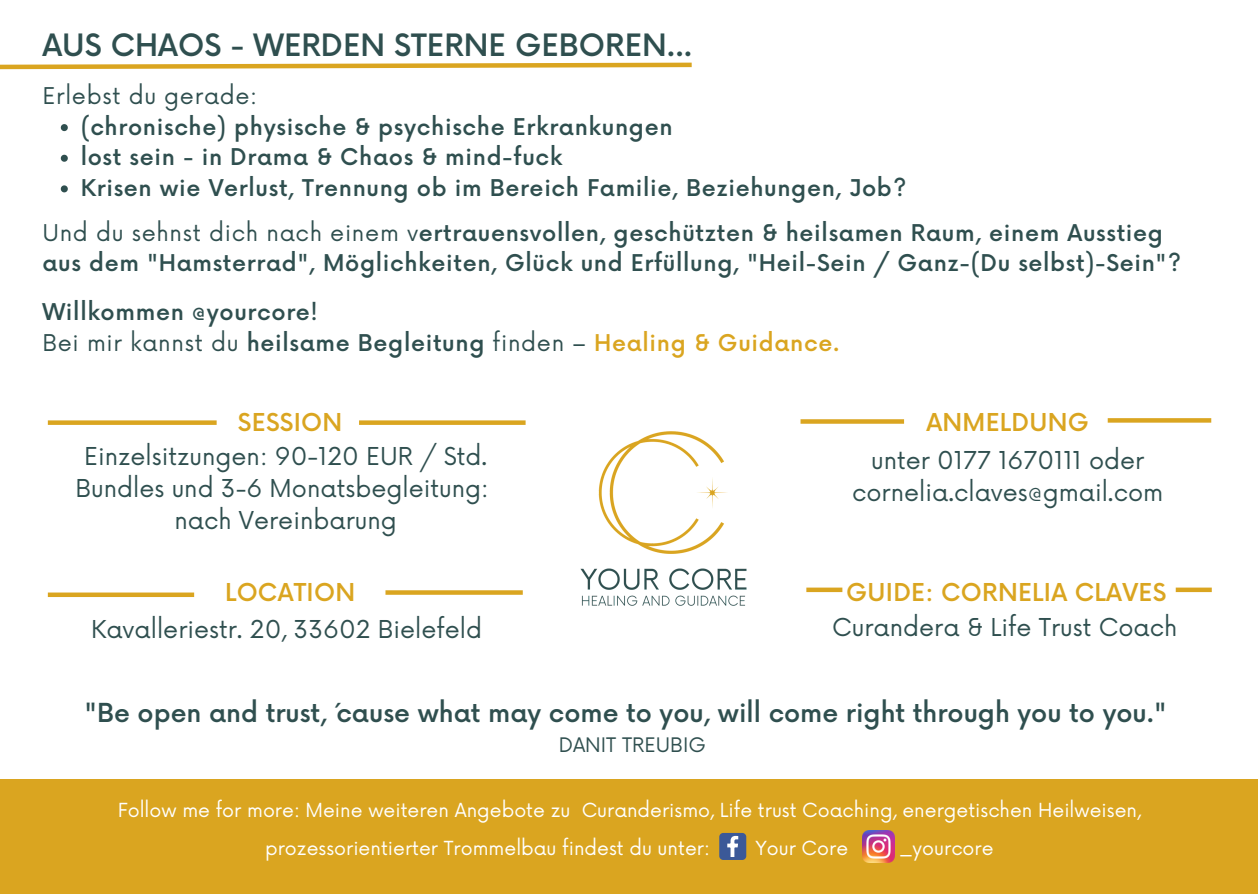
<style>
.page{position:relative;width:1258px;height:894px;background:#fff}
.page>*{position:absolute;margin:0;border:0;box-sizing:border-box;transform-origin:0 0}
.t1{font:500 30px "Now";color:#2f4f4f}
.t2{font:500 25.5px "Now";color:#2f4f4f}
.t3{font:24px "Now";color:#2f4f4f}
.t4{font:500 24px "Now";letter-spacing:.01em;color:#daa520}
.t5{font:500 22.5px "Now";letter-spacing:.03em;color:#2f4f4f}
.t6{font:22.5px "Now";letter-spacing:.03em;color:#2f4f4f}
.t7{font:19.5px "Now";color:#2f4f4f}
.t8{font:18.9px "Now";color:#fff}
.s1{font-weight:400}
.s2{font-weight:500}
.s3{font-weight:500;color:#daa520}
</style>
<div class="page">
<svg style="left:61px;top:124px;width:7px;height:7px"></svg>
<svg style="left:61px;top:155px;width:7px;height:7px"></svg>
<svg style="left:61px;top:185px;width:7px;height:7px"></svg>
<svg style="left:0;top:62px;width:692px;height:8px"></svg>
<div style="left:0;top:778px;width:1258px;height:115px;background:#daa520"></div>
<svg style="left:719px;top:833px;width:27px;height:26px"></svg>
<img style="left:863px;top:830px;width:31px;height:32px">
<svg style="left:1108px;top:418px;width:103px;height:4px"></svg>
<div style="left:806px;top:587px;width:36px;height:5px;background:#daa520"></div>
<svg style="left:800px;top:419px;width:104px;height:4px"></svg>
<div style="left:48px;top:420px;width:169px;height:5px;background:#daa520"></div>
<div style="left:359px;top:420px;width:166px;height:5px;background:#daa520"></div>
<svg style="left:385px;top:590px;width:138px;height:4px"></svg>
<div style="left:48px;top:592px;width:146px;height:5px;background:#daa520"></div>
<img style="left:580px;top:431px;width:167px;height:175px">
<div style="left:1176px;top:587px;width:36px;height:5px;background:#daa520"></div>
<p class="t1" style="left:42px;top:29px;width:651px">AUS CHAOS - WERDEN STERNE GEBOREN...</p>
<p class="t6" style="left:42px;top:83px;width:216px">Erlebst du gerade:</p>
<p class="t5" style="left:81px;top:114px;width:593px">(chronische) physische &amp; psychische Erkrankungen</p>
<p class="t5" style="left:81px;top:145px;width:483px">lost sein - in Drama &amp; Chaos &amp; mind-fuck</p>
<p class="t5" style="left:81px;top:175px;width:827px">Krisen wie Verlust, Trennung ob im Bereich Familie, Beziehungen, Job?</p>
<p class="t5" style="left:42px;top:220px;width:1122px"><span class="s1">Und du sehnst dich nach einem v</span>ertrauensvollen, geschützten &amp; heilsamen Raum, einem Ausstieg</p>
<p class="t5" style="left:42px;top:251px;width:1140px">aus dem "Hamsterrad", Möglichkeiten, Glück und Erfüllung, "Heil-Sein / Ganz-(Du selbst)-Sein"?</p>
<p class="t5" style="left:42px;top:300px;width:277px">Willkommen @yourcore!</p>
<p class="t6" style="left:42px;top:330px;width:798px">Bei mir kannst du <span class="s2">heilsame Begleitung</span> finden – <span class="s3">Healing &amp; Guidance.</span></p>
<p class="t4" style="left:238px;top:409px;width:106px">SESSION</p>
<p class="t3" style="left:84px;top:442px;width:405px">Einzelsitzungen: 90-120 EUR / Std.</p>
<p class="t3" style="left:75px;top:474px;width:415px">Bundles und 3-6 Monatsbegleitung:</p>
<p class="t3" style="left:175px;top:506px;width:224px">nach Vereinbarung</p>
<p class="t4" style="left:926px;top:409px;width:164px">ANMELDUNG</p>
<p class="t3" style="left:871px;top:446px;width:275px">unter 0177 1670111 oder</p>
<p class="t3" style="left:852px;top:478px;width:313px">cornelia.claves@gmail.com</p>
<p class="t4" style="left:225px;top:579px;width:132px">LOCATION</p>
<p class="t4" style="left:846px;top:579px;width:322px">GUIDE: CORNELIA CLAVES</p>
<p class="t3" style="left:91px;top:616px;width:392px">Kavalleriestr. 20, 33602 Bielefeld</p>
<p class="t3" style="left:832px;top:614px;width:347px">Curandera &amp; Life Trust Coach</p>
<p class="t2" style="left:85px;top:698px;width:1083px">"Be open and trust, ´cause what may come to you, will come right through you to you."</p>
<p class="t7" style="left:559px;top:734px;width:149px">DANIT TREUBIG</p>
<p class="t8" style="left:118px;top:799px;width:1025px">Follow me for more: Meine weiteren Angebote zu Curanderismo, Life trust Coaching, energetischen Heilweisen,</p>
<p class="t8" style="left:265px;top:836px;width:446px">prozessorientierter Trommelbau findest du unter:</p>
<p class="t8" style="left:755px;top:836px;width:94px">Your Core</p>
<p class="t8" style="left:899px;top:836px;width:96px">_yourcore</p>
</div>
